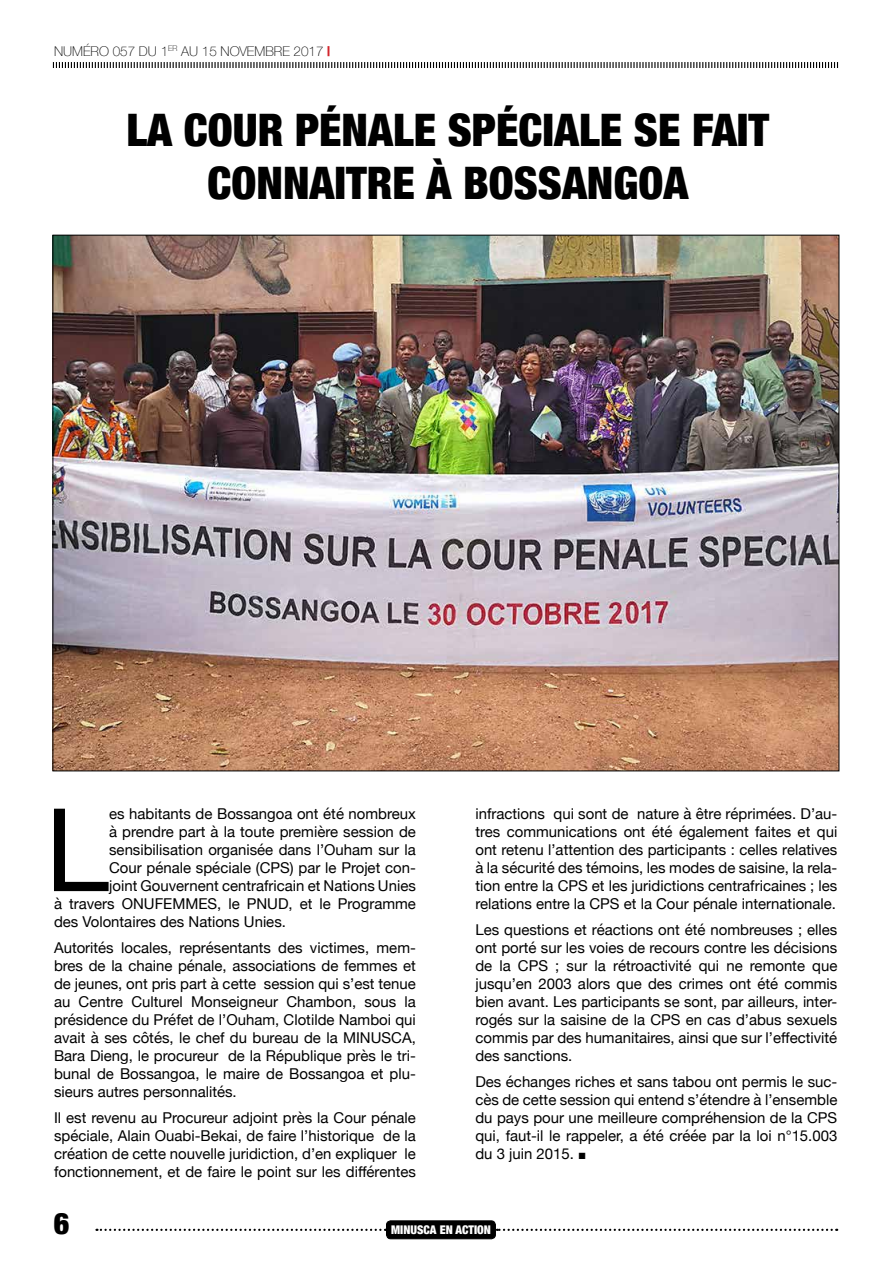
<style>
.page{position:relative;width:893px;height:1263px;background:#fff}
.page>*{position:absolute;margin:0;border:0;box-sizing:border-box;transform-origin:0 0}
.t1{font:115.35px "Helvetica Neue";color:#000}
.t2{font:900 condensed 44.85px/53.8px "Helvetica Neue";color:#000;text-align:center}
.t3{font:900 condensed 29.85px "Helvetica Neue";color:#000}
.t4{font:15px/18px "Helvetica Neue";color:#000;text-align:justify}
.t5{font:100 13.5px "Helvetica Neue";color:#000}
.t6{font:900 condensed 12px "Helvetica Neue";color:#fff}
.s1{font-weight:900;font-stretch:condensed;color:#d2232a}
.s2{font-family:"Arial";font-size:13.5px}
</style>
<div class="page">
<div style="left:386px;top:1221px;width:109px;height:18px;background:#000;border-radius:4px"></div>
<div style="left:386px;top:1220px;width:110px;height:19px;border:1px solid #000;border-radius:4px"></div>
<svg style="left:96px;top:1229px;width:290px;height:2px"></svg>
<svg style="left:497px;top:1229px;width:340px;height:2px"></svg>
<svg style="left:52px;top:62px;width:787px;height:6px"></svg>
<img style="left:55px;top:237px;width:782px;height:532px">
<p class="t5" style="left:54px;top:41px;width:278px">NUMÉRO 057 DU 1<sup>ER</sup> AU 15 NOVEMBRE 2017 <span class="s1">|</span></p>
<h2 class="t2" style="left:126px;top:100px;width:644px">LA COUR PÉNALE SPÉCIALE SE FAIT<br>CONNAITRE À BOSSANGOA</h2>
<h1 class="t1" style="left:45px;top:767px;width:66px">L</h1>
<p class="t4" style="left:109px;top:806px;width:308px">es habitants de Bossangoa ont été nombreux</p>
<p class="t4" style="left:109px;top:824px;width:308px">à prendre part à la toute première session de</p>
<p class="t4" style="left:109px;top:842px;width:308px">sensibilisation organisée dans l’Ouham sur la</p>
<p class="t4" style="left:109px;top:860px;width:308px">Cour pénale spéciale (CPS) par le Projet con-</p>
<p class="t4" style="left:109px;top:878px;width:308px">joint Gouvernent centrafricain et Nations Unies</p>
<p class="t4" style="left:54px;top:895px;width:121px">à travers ON UFEMMES</p>
<p class="t4" style="left:54px;top:895px;width:363px;text-indent:163px">, le PN UD, et le Programme des Volontaires des Nations Unies.</p>
<p class="t4" style="left:54px;top:940px;width:363px">Autorités locales, représentants des victimes, mem&shy;bres de la chaine pénale, associations de femmes et de jeunes, ont pris part à cette session qui s’est tenue au Centre Culturel Monseigneur Chambon, sous la présidence du Préfet de l’Ouham, Clotilde Namboi qui avait à ses côtés, le chef du bureau de la MIN</p>
<p class="t4" style="left:54px;top:1029px;width:363px;text-indent:317px">USCA, Bara Dieng, le procureur de la République près le tri&shy;bunal de Bossangoa, le maire de Bossangoa et plu&shy;sieurs autres personnalités.</p>
<p class="t4" style="left:54px;top:1110px;width:363px">I l est revenu au Procureur adjoint près la Cour pénale spéciale, Alain Ouabi-Bekai, de faire l’historique de la création de cette nouvelle juridiction, d’en expliquer le fonctionnement, et de faire le point sur les différentes</p>
<p class="t4" style="left:475px;top:806px;width:363px">infractions qui sont de nature à être réprimées. D’au&shy;tres communications ont été également faites et qui ont retenu l’attention des participants : celles relatives à la sécurité des témoins, les modes de saisine, la rela&shy;tion entre la CPS et les juridictions centrafricaines ; les relations entre la CPS et la Cour pénale internationale.</p>
<p class="t4" style="left:475px;top:922px;width:363px">Les questions et réactions ont été nombreuses ; elles ont porté sur les voies de recours contre les décisions de la CPS ; sur la rétroactivité qui ne remonte que jusqu’en 2003 alors que des crimes ont été commis bien avant. Les participants se sont, par ailleurs, inter&shy;rogés sur la saisine de la CPS en cas d’abus sexuels commis par des humanitaires, ainsi que sur l’effectivité des sanctions.</p>
<p class="t4" style="left:475px;top:1074px;width:363px;text-align:left">Des échanges riches et sans tabou ont permis le suc&shy;cès de cette session qui entend s’étendre à l’ensemble du pays pour une meilleure compréhension de la CPS qui, faut-il le rappeler, a été créée par la loi n°15.003 du 3 juin 2015. <span class="s2">■</span></p>
<h3 class="t3" style="left:54px;top:1199px;width:17px">6</h3>
<p class="t6" style="left:391px;top:1220px;width:101px">MINUSCA EN ACTION</p>
</div>
